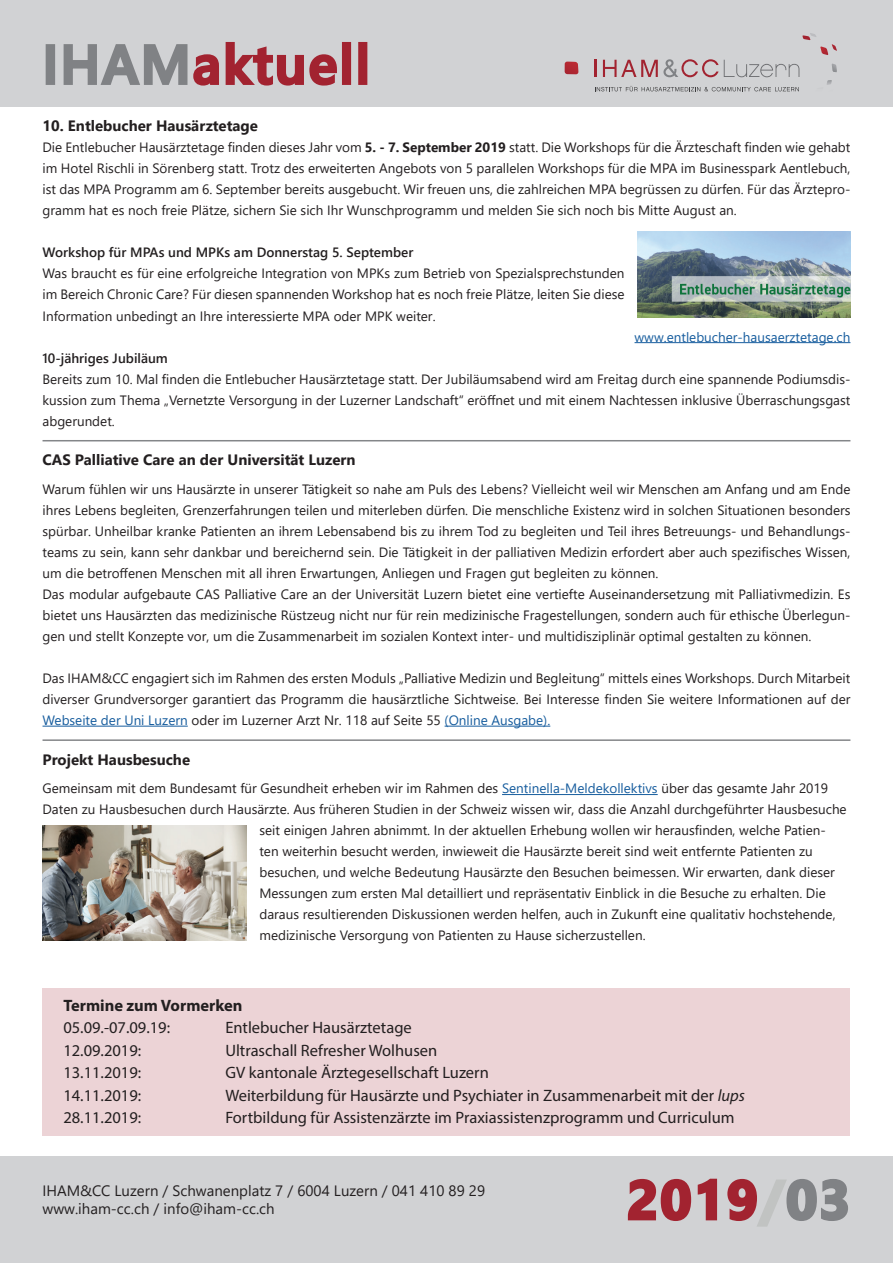
<style>
.page{position:relative;width:893px;height:1263px;background:#fff}
.page>*{position:absolute;margin:0;border:0;box-sizing:border-box;transform-origin:0 0}
.t1{font:600 54px "Segoe UI";letter-spacing:.04em;color:#a22330}
.t2{font:700 54px "Segoe UI";letter-spacing:.04em;color:#a22330}
.t3{font:16.5px "Myriad Pro";color:#231f20}
.t4{font:700 16.5px "Myriad Pro";color:#231f20}
.t5{font:700 15px "Segoe UI";color:#231f20}
.t6{font:15px/18px "Segoe UI";color:#231f20}
.t7{font:13.5px/21px "Segoe UI";color:#231f20;text-align:justify}
.t8{font:600 13.5px "Segoe UI";color:#231f20}
.t9{font:13.5px "Segoe UI";color:#175d9e}
.s1{color:#808285}
.s2{font-weight:700}
.s3{color:#175d9e}
.s4{font-style:italic}
.s5{color:#c1c3c2}
</style>
<div class="page">
<div style="left:0;top:0;width:893px;height:106px;background:#d1d2d4"></div>
<div style="left:0;top:1157px;width:893px;height:106px;background:#d1d2d4"></div>
<svg style="left:565px;top:62px;width:13px;height:12px"></svg>
<svg style="left:594px;top:33px;width:243px;height:59px"></svg>
<div style="left:46px;top:44px;width:9px;height:41px;border:3px solid #808285"></div>
<svg style="left:63px;top:42px;width:274px;height:44px"></svg>
<div style="left:342px;top:42px;width:9px;height:43px;border:3px solid #a22330"></div>
<div style="left:358px;top:42px;width:9px;height:43px;border:3px solid #a22330"></div>
<svg style="left:627px;top:1178px;width:91px;height:43px"></svg>
<svg style="left:727px;top:1178px;width:121px;height:49px"></svg>
<hr style="left:43px;top:440px;width:807px;height:1px;background:#848689">
<hr style="left:43px;top:739px;width:807px;height:2px;background:#848689">
<hr style="left:43px;top:726px;width:145px;height:1px;background:#175d9e">
<hr style="left:445px;top:726px;width:105px;height:1px;background:#175d9e">
<hr style="left:502px;top:794px;width:156px;height:1px;background:#175d9e">
<hr style="left:634px;top:342px;width:216px;height:1px;background:#175d9e">
<div style="left:43px;top:989px;width:807px;height:147px;background:#ecd3d6"></div>
<img style="left:637px;top:232px;width:213px;height:85px">
<img style="left:43px;top:825px;width:204px;height:116px">
<h1 class="t1" style="left:43px;top:13px;width:329px"><span class="s1">IHAM</span>aktuell</h1>
<p class="t5" style="left:43px;top:112px;width:217px">10. Entlebucher Hausärztetage</p>
<p class="t7" style="left:43px;top:136px;width:809px">Die Entlebucher Hausärztetage finden dieses Jahr vom <span class="s2">5. - 7. September 2019</span> statt. Die Workshops für die Ärzteschaft finden wie gehabt im Hotel Rischli in Sörenberg statt. Trotz des erweiterten Angebots von 5 parallelen Workshops für die MPA im Businesspark Aentlebuch, ist das MPA Programm am 6. September bereits ausgebucht. Wir freuen uns, die zahlreichen MPA begrüssen zu dürfen. Für das Ärztepro&shy;gramm hat es noch freie Plätze, sichern Sie sich Ihr Wunschprogramm und melden Sie sich noch bis Mitte August an.</p>
<p class="t8" style="left:43px;top:240px;width:372px">Workshop für MPAs und MPKs am Donnerstag 5. September</p>
<p class="t7" style="left:43px;top:262px;width:583px">Was braucht es für eine erfolgreiche Integration von MPKs zum Betrieb von Spezialsprechstunden im Bereich Chronic Care? Für diesen spannenden Workshop hat es noch freie Plätze, leiten Sie diese Information unbedingt an Ihre interessierte MPA oder MPK weiter.</p>
<p class="t9" style="left:634px;top:324px;width:217px">www.entlebucher-hausaerztetage.ch</p>
<p class="t8" style="left:43px;top:345px;width:127px">10-jähriges Jubiläum</p>
<p class="t7" style="left:43px;top:367px;width:809px">Bereits zum 10. Mal finden die Entlebucher Hausärztetage statt. Der Jubiläumsabend wird am Freitag durch eine spannende Podiumsdis&shy;kussion zum Thema „Vernetzte Versorgung in der Luzerner Landschaft“ eröffnet und mit einem Nachtessen inklusive Überraschungsgast abgerundet.</p>
<p class="t5" style="left:43px;top:446px;width:315px">CAS Palliative Care an der Universität Luzern</p>
<p class="t7" style="left:43px;top:477px;width:809px;text-align:left">Warum fühlen wir uns Hausärzte in unserer Tätigkeit so nahe am Puls des Lebens? Vielleicht weil wir Menschen am Anfang und am Ende ihres Lebens begleiten, Grenzerfahrungen teilen und miterleben dürfen. Die menschliche Existenz wird in solchen Situationen besonders spürbar. Unheilbar kranke Patienten an ihrem Lebensabend bis zu ihrem Tod zu begleiten und Teil ihres Betreuungs- und Behandlungs&shy;teams zu sein, kann sehr dankbar und bereichernd sein. Die Tätigkeit in der palliativen Medizin erfordert aber auch spezifisches Wissen, um die betroffenen Menschen mit all ihren Erwartungen, Anliegen und Fragen gut begleiten zu können.<br>Das modular aufgebaute CAS Palliative Care an der Universität Luzern bietet eine vertiefte Auseinandersetzung mit Palliativmedizin. Es bietet uns Hausärzten das medizinische Rüstzeug nicht nur für rein medizinische Fragestellungen, sondern auch für ethische Überlegun&shy;gen und stellt Konzepte vor, um die Zusammenarbeit im sozialen Kontext inter- und multidisziplinär optimal gestalten zu können.</p>
<p class="t7" style="left:43px;top:666px;width:809px">Das IHAM&amp;CC engagiert sich im Rahmen des ersten Moduls „Palliative Medizin und Begleitung“ mittels eines Workshops. Durch Mitarbeit diverser Grundversorger garantiert das Programm die hausärztliche Sichtweise. Bei Interesse finden Sie weitere Informationen auf der <span class="s3">Webseite der Uni Luzern</span> oder im Luzerner Arzt Nr. 118 auf Seite 55 <span class="s3">(Online Ausgabe).</span></p>
<p class="t5" style="left:43px;top:745px;width:149px">Projekt Hausbesuche</p>
<p class="t7" style="left:43px;top:777px;width:787px">Gemeinsam mit dem Bundesamt für Gesundheit erheben wir im Rahmen des <span class="s3">Sentinella-Meldekollektivs</span> über das gesamte Jahr 2019</p>
<p class="t7" style="left:43px;top:798px;width:806px">Daten zu Hausbesuchen durch Hausärzte. Aus früheren Studien in der Schweiz wissen wir, dass die Anzahl durchgeführter Hausbesuche</p>
<p class="t7" style="left:259px;top:819px;width:568px">seit einigen Jahren abnimmt. In der aktuellen Erhebung wollen wir herausfinden, welche Patien-</p>
<p class="t7" style="left:259px;top:840px;width:555px">ten weiterhin besucht werden, inwieweit die Hausärzte bereit sind weit entfernte Patienten zu</p>
<p class="t7" style="left:259px;top:861px;width:577px">besuchen, und welche Bedeutung Hausärzte den Besuchen beimessen. Wir erwarten, dank dieser</p>
<p class="t7" style="left:259px;top:882px;width:568px">Messungen zum ersten Mal detailliert und repräsentativ Einblick in die Besuche zu erhalten. Die</p>
<p class="t7" style="left:259px;top:903px;width:578px">daraus resultierenden Diskussionen werden helfen, auch in Zukunft eine qualitativ hochstehende,</p>
<p class="t7" style="left:259px;top:924px;width:388px">medizinische Versorgung von Patienten zu Hause sicherzustellen.</p>
<p class="t4" style="left:63px;top:994px;width:181px">Termine zum Vormerken</p>
<p class="t3" style="left:63px;top:1017px;width:108px">05.09.-07.09.19:</p>
<p class="t3" style="left:225px;top:1017px;width:188px">Entlebucher Hausärztetage</p>
<p class="t3" style="left:63px;top:1040px;width:79px">12.09.2019:</p>
<p class="t3" style="left:225px;top:1040px;width:213px">Ultraschall Refresher Wolhusen</p>
<p class="t3" style="left:63px;top:1062px;width:79px">13.11.2019:</p>
<p class="t3" style="left:225px;top:1062px;width:265px">GV kantonale Ärztegesellschaft Luzern</p>
<p class="t3" style="left:63px;top:1085px;width:79px">14.11.2019:</p>
<p class="t3" style="left:225px;top:1085px;width:521px">Weiterbildung für Hausärzte und Psychiater in Zusammenarbeit mit der <span class="s4">lups</span></p>
<p class="t3" style="left:63px;top:1107px;width:79px">28.11.2019:</p>
<p class="t3" style="left:225px;top:1107px;width:511px">Fortbildung für Assistenzärzte im Praxiassistenzprogramm und Curriculum</p>
<p class="t6" style="left:43px;top:1180px;width:444px">IHAM&amp;CC Luzern / Schwanenplatz 7 / 6004 Luzern / 041 410 89 29 www.iham-cc.ch / info@iham-cc.ch</p>
<h1 class="t2" style="left:627px;top:1149px;width:225px">2019<span class="s5">/</span><span class="s1">03</span></h1>
</div>
